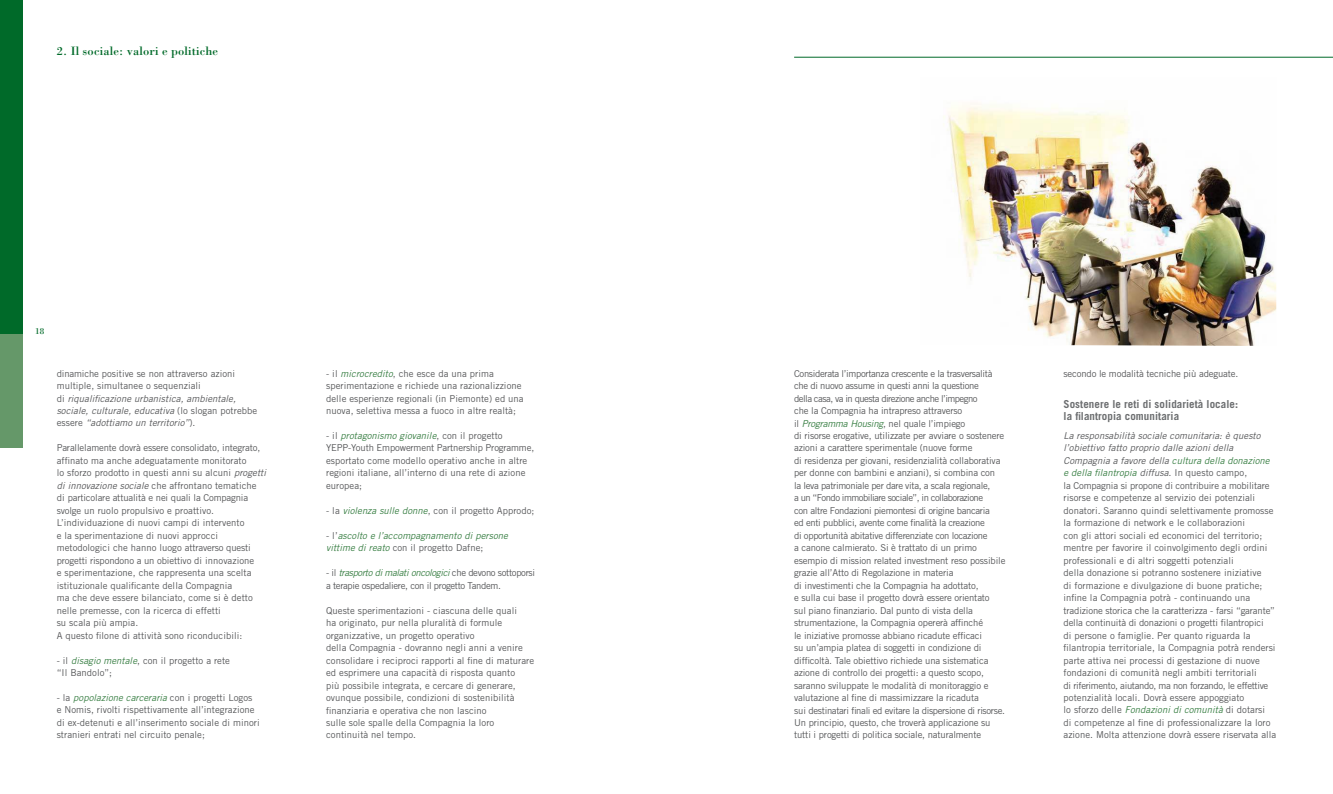
<style>
.page{position:relative;width:1333px;height:794px;background:#fff}
.page>*{position:absolute;margin:0;border:0;box-sizing:border-box;transform-origin:0 0}
.t1{font:12.5px "Bodoni Std";letter-spacing:.01em;color:#006a29}
.t2{font:700 11px/12.5px "Trade Gothic LT Std";letter-spacing:.005em;color:#6c6e70}
.t3{font:9.5px/12.5px "Trade Gothic LT Std";letter-spacing:.005em;color:#57585a}
.t4{font:9.5px/12.5px "Trade Gothic LT Std";letter-spacing:-.015em;color:#57585a}
.t5{font:9.5px/12.5px "Trade Gothic LT Std";letter-spacing:-.035em;color:#57585a}
.t6{font:italic 9.5px/12.5px "Trade Gothic LT Std";letter-spacing:.005em;color:#397f44}
.t7{font:9px "Bodoni Std";color:#006a29}
.s1{font-style:italic}
.s2{font-style:italic;color:#397f44}
.s3{font-style:normal;color:#57585a}
</style>
<div class="page">
<img style="left:943px;top:103px;width:333px;height:243px">
<div style="left:0;top:0;width:23px;height:334px;background:#006a29"></div>
<hr style="left:794px;top:57px;width:538px;height:1px;background:#006a29">
<div style="left:0;top:334px;width:23px;height:114px;background:#659869"></div>
<h1 class="t1" style="left:57px;top:46px;width:163px">2. Il sociale: valori e politiche</h1>
<p class="t7" style="left:35px;top:328px;width:10px">18</p>
<p class="t3" style="left:57px;top:367px;width:202px">dinamiche positive se non attraverso azioni multiple, simultanee o sequenziali<br>di <span class="s1">riqualificazione urbanistica, ambientale, sociale, culturale, educativa</span> (lo slogan potrebbe essere <span class="s1">“adottiamo un territorio”</span>).</p>
<p class="t3" style="left:57px;top:442px;width:211px">Parallelamente dovrà essere consolidato, integrato, affinato ma anche adeguatamente monitorato<br>lo sforzo prodotto in questi anni su alcuni <span class="s1">progetti di innovazione sociale</span> che affrontano tematiche di particolare attualità e nei quali la Compagnia svolge un ruolo propulsivo e proattivo.<br>L’individuazione di nuovi campi di intervento<br>e la sperimentazione di nuovi approcci metodologici che hanno luogo attraverso questi progetti rispondono a un obiettivo di innovazione<br>e sperimentazione, che rappresenta una scelta istituzionale qualificante della Compagnia<br>ma che deve essere bilanciato, come si è detto nelle premesse, con la ricerca di effetti<br>su scala più ampia.<br>A questo filone di attività sono riconducibili:</p>
<p class="t3" style="left:57px;top:654px;width:175px">- il <span class="s2">disagio mentale</span>, con il progetto a rete “Il Bandolo”;</p>
<p class="t3" style="left:57px;top:691px;width:204px">- la <span class="s2">popolazione carceraria</span> con i progetti Logos<br>e Nomis, rivolti rispettivamente all’integrazione di ex-detenuti e all’inserimento sociale di minori stranieri entrati nel circuito penale;</p>
<p class="t3" style="left:326px;top:367px;width:199px">- il <span class="s2">microcredito</span>, che esce da una prima sperimentazione e richiede una razionalizzione delle esperienze regionali (in Piemonte) ed una nuova, selettiva messa a fuoco in altre realtà;</p>
<p class="t3" style="left:326px;top:429px;width:209px">- il <span class="s2">protagonismo giovanile</span>, con il progetto YEPP-Youth Empowerment Partnership Programme, esportato come modello operativo anche in altre regioni italiane, all’interno di una rete di azione europea;</p>
<p class="t3" style="left:326px;top:504px;width:210px">- la <span class="s2">violenza sulle donne</span>, con il progetto Approdo;</p>
<p class="t6" style="left:326px;top:529px;width:183px"><span class="s3">- l’</span>ascolto e l’accompagnamento di persone vittime di reato <span class="s3">con il progetto Dafne;</span></p>
<p class="t5" style="left:326px;top:566px;width:210px">- il <span class="s2">trasporto di malati oncologici</span> che devono sottoporsi a terapie ospedaliere, con il progetto Tandem.</p>
<p class="t3" style="left:326px;top:604px;width:209px">Queste sperimentazioni - ciascuna delle quali<br>ha originato, pur nella pluralità di formule organizzative, un progetto operativo<br>della Compagnia - dovranno negli anni a venire consolidare i reciproci rapporti al fine di maturare ed esprimere una capacità di risposta quanto<br>più possibile integrata, e cercare di generare, ovunque possibile, condizioni di sostenibilità finanziaria e operativa che non lascino<br>sulle sole spalle della Compagnia la loro continuità nel tempo.</p>
<p class="t4" style="left:794px;top:367px;width:213px">Considerata l’importanza crescente e la trasversalità che di nuovo assume in questi anni la questione<br>della casa, va in questa direzione anche l’impegno<br>che la Compagnia ha intrapreso attraverso<br>il <span class="s2">Programma Housing</span>, nel quale l’impiego<br>di risorse erogative, utilizzate per avviare o sostenere azioni a carattere sperimentale (nuove forme<br>di residenza per giovani, residenzialità collaborativa per donne con bambini e anziani), si combina con<br>la leva patrimoniale per dare vita, a scala regionale,<br>a un “Fondo immobiliare sociale”, in collaborazione<br>con altre Fondazioni piemontesi di origine bancaria<br>ed enti pubblici, avente come finalità la creazione<br>di opportunità abitative differenziate con locazione<br>a canone calmierato. Si è trattato di un primo esempio di mission related investment reso possibile grazie all’Atto di Regolazione in materia<br>di investimenti che la Compagnia ha adottato,<br>e sulla cui base il progetto dovrà essere orientato<br>sul piano finanziario. Dal punto di vista della strumentazione, la Compagnia opererà affinché<br>le iniziative promosse abbiano ricadute efficaci<br>su un’ampia platea di soggetti in condizione di difficoltà. Tale obiettivo richiede una sistematica azione di controllo dei progetti: a questo scopo, saranno sviluppate le modalità di monitoraggio e valutazione al fine di massimizzare la ricaduta<br>sui destinatari finali ed evitare la dispersione di risorse.<br>Un principio, questo, che troverà applicazione su tutti i progetti di politica sociale, naturalmente</p>
<p class="t4" style="left:1063px;top:367px;width:176px">secondo le modalità tecniche più adeguate.</p>
<p class="t2" style="left:1063px;top:398px;width:176px">Sostenere le reti di solidarietà locale: la filantropia comunitaria</p>
<p class="t3" style="left:1063px;top:429px;width:214px"><span class="s1">La responsabilità sociale comunitaria: è questo l’obiettivo fatto proprio dalle azioni della Compagnia a favore della</span> <span class="s2">cultura della donazione e della filantropia</span> <span class="s1">diffusa.</span> In questo campo,<br>la Compagnia si propone di contribuire a mobilitare risorse e competenze al servizio dei potenziali donatori. Saranno quindi selettivamente promosse la formazione di network e le collaborazioni<br>con gli attori sociali ed economici del territorio; mentre per favorire il coinvolgimento degli ordini professionali e di altri soggetti potenziali<br>della donazione si potranno sostenere iniziative<br>di formazione e divulgazione di buone pratiche; infine la Compagnia potrà - continuando una tradizione storica che la caratterizza - farsi “garante” della continuità di donazioni o progetti filantropici<br>di persone o famiglie. Per quanto riguarda la filantropia territoriale, la Compagnia potrà rendersi parte attiva nei processi di gestazione di nuove fondazioni di comunità negli ambiti territoriali<br>di riferimento, aiutando, ma non forzando, le effettive potenzialità locali. Dovrà essere appoggiato<br>lo sforzo delle <span class="s2">Fondazioni di comunità</span> di dotarsi<br>di competenze al fine di professionalizzare la loro azione. Molta attenzione dovrà essere riservata alla</p>
</div>
